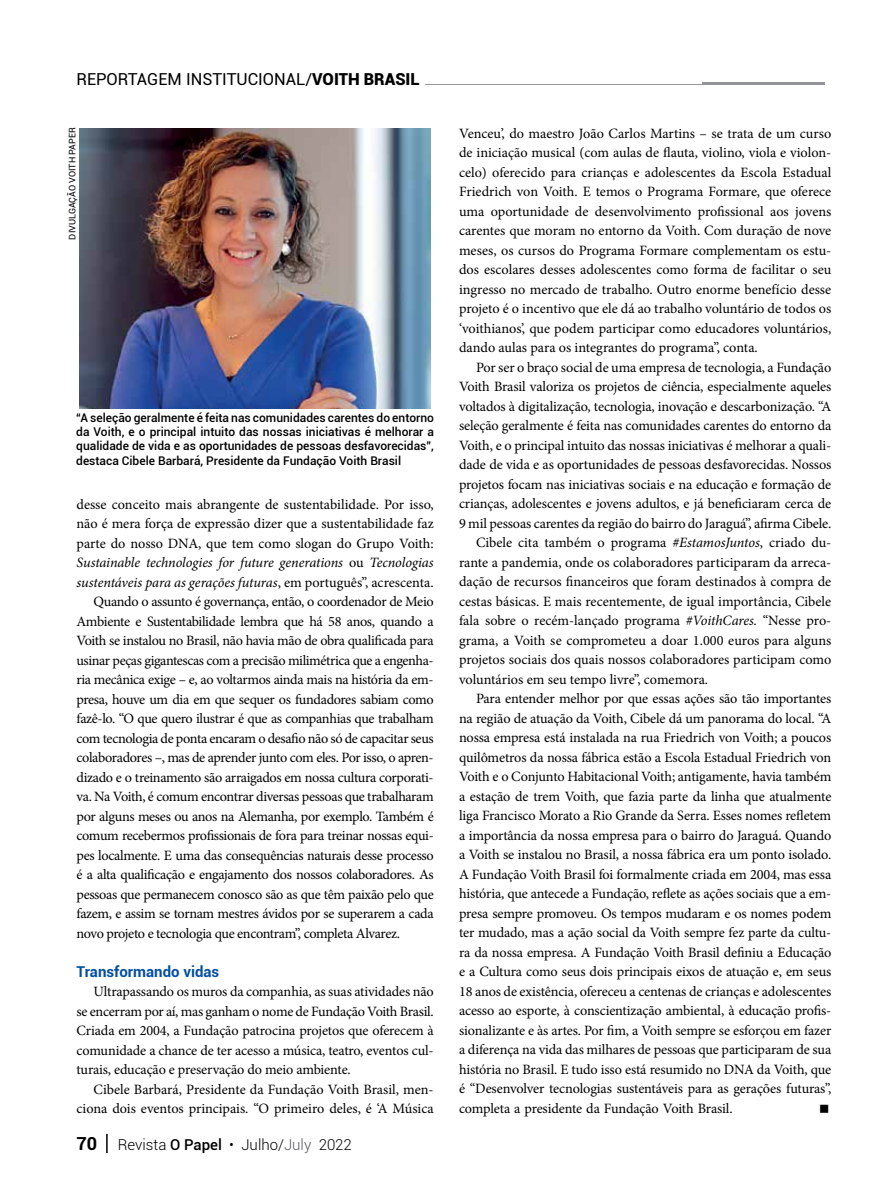
<style>
.page{position:relative;width:893px;height:1191px;background:#fff}
.page>*{position:absolute;margin:0;border:0;box-sizing:border-box;transform-origin:0 0}
.t1{font:16.5px "Roboto";color:#000}
.t2{font:300 15px "Roboto";color:#000}
.t3{font:700 15px "Roboto";color:#034ea2}
.t4{font:14.25px/19.5px "Minion Pro";letter-spacing:-.015em;color:#000;text-align:justify}
.t5{font:italic 14.25px "Minion Pro";letter-spacing:-.01em;color:#000}
.t6{font:500 12px/14.4px "Roboto";color:#000;text-align:justify}
.t7{font:9px "Roboto";color:#000}
.s1{font-weight:900}
.s2{font-style:normal}
.s3{font-weight:700;font-size:18px}
.s4{font-weight:500}
.s5{color:#58595b}
.s6{font-style:italic}
</style>
<div class="page">
<hr style="left:425px;top:84px;width:400px;height:1px;background:#939598">
<hr style="left:702px;top:82px;width:122px;height:2px;background:#939598">
<hr style="left:106px;top:1133px;width:2px;height:20px;background:#000">
<img style="left:79px;top:129px;width:352px;height:279px">
<p class="t1" style="left:77px;top:67px;width:345px">REPORTAGEM INSTITUCIONAL/<span class="s1">VOITH BRASIL</span></p>
<p class="t7" style="left:66px;top:239px;width:113px;rotate:-90deg">DIVULGAÇÃO VOITH PAPER</p>
<p class="t6" style="left:76px;top:410px;width:359px">“A seleção geralmente é feita nas comunidades carentes do entorno da Voith, e o principal intuito das nossas iniciativas é melhorar a qualidade de vida e as oportunidades de pessoas desfavorecidas”, destaca Cibele Barbará, Presidente da Fundação Voith Brasil</p>
<p class="t4" style="left:77px;top:494px;width:359px">desse conceito mais abrangente de sustentabilidade. Por isso,</p>
<p class="t4" style="left:77px;top:514px;width:359px">não é mera força de expressão dizer que a sustentabilidade faz</p>
<p class="t4" style="left:77px;top:533px;width:359px">parte do nosso DNA, que tem como slogan do Grupo Voith:</p>
<p class="t5" style="left:77px;top:553px;width:359px">Sustainable technologies for future generations <span class="s2">ou</span> Tecnologias</p>
<p class="t5" style="left:77px;top:572px;width:359px">sustentáveis para as gerações futuras<span class="s2">, em português”, acrescenta.</span></p>
<p class="t4" style="left:94px;top:592px;width:342px">Quando o assunto é governança, então, o coordenador de Meio</p>
<p class="t4" style="left:77px;top:611px;width:359px">Ambiente e Sustentabilidade lembra que há 58 anos, quando a</p>
<p class="t4" style="left:77px;top:631px;width:359px">Voith se instalou no Brasil, não havia mão de obra qualificada para</p>
<p class="t4" style="left:77px;top:650px;width:359px">usinar peças gigantescas com a precisão milimétrica que a engenha-</p>
<p class="t4" style="left:77px;top:670px;width:359px">ria mecânica exige – e, ao voltarmos ainda mais na história da em-</p>
<p class="t4" style="left:77px;top:689px;width:359px">presa, houve um dia em que sequer os fundadores sabiam como</p>
<p class="t4" style="left:77px;top:709px;width:359px">fazê-lo. “O que quero ilustrar é que as companhias que trabalham</p>
<p class="t4" style="left:77px;top:728px;width:359px">com tecnologia de ponta encaram o desafio não só de capacitar seus</p>
<p class="t4" style="left:77px;top:748px;width:359px">colaboradores –, mas de aprender junto com eles. Por isso, o apren-</p>
<p class="t4" style="left:77px;top:767px;width:359px">dizado e o treinamento são arraigados em nossa cultura corporati-</p>
<p class="t4" style="left:77px;top:787px;width:359px">va. Na Voith, é comum encontrar diversas pessoas que trabalharam</p>
<p class="t4" style="left:77px;top:806px;width:359px">por alguns meses ou anos na Alemanha, por exemplo. Também é</p>
<p class="t4" style="left:77px;top:826px;width:359px">comum recebermos profissionais de fora para treinar nossas equi-</p>
<p class="t4" style="left:77px;top:845px;width:359px">pes localmente. E uma das consequências naturais desse processo</p>
<p class="t4" style="left:77px;top:865px;width:359px">é a alta qualificação e engajamento dos nossos colaboradores. As</p>
<p class="t4" style="left:77px;top:884px;width:359px">pessoas que permanecem conosco são as que têm paixão pelo que</p>
<p class="t4" style="left:77px;top:904px;width:359px">fazem, e assim se tornam mestres ávidos por se superarem a cada</p>
<p class="t4" style="left:77px;top:923px;width:325px">novo projeto e tecnologia que encontram”, completa Alvarez.</p>
<p class="t3" style="left:77px;top:960px;width:144px">Transformando vidas</p>
<p class="t4" style="left:77px;top:982px;width:359px;text-indent:17px">Ultrapassando os muros da companhia, as suas atividades não se encerram por aí, mas ganham o nome de Fundação Voith Brasil.<br>Criada em 2004, a Fundação patrocina projetos que oferecem à comunidade a chance de ter acesso a música, teatro, eventos cul&shy;turais, educação e preservação do meio ambiente.</p>
<p class="t4" style="left:77px;top:1079px;width:359px;text-align:right">Cibele Barbará, Presidente da Fundação Voith Brasil, men&shy;ciona dois eventos principais. “O primeiro deles, é ‘A Música</p>
<p class="t2" style="left:77px;top:1133px;width:277px"><span class="s3">70</span> Revista <span class="s4">O Papel</span> • Julho/<span class="s5">July</span> 2022</p>
<p class="t4" style="left:459px;top:124px;width:374px">Venceu’, do maestro João Carlos Martins – se trata de um curso de iniciação musical (com aulas de flauta, violino, viola e violon&shy;celo) oferecido para crianças e adolescentes da Escola Estadual Friedrich von Voith. E temos o Programa Formare, que oferece uma oportunidade de desenvolvimento profissional aos jovens carentes que moram no entorno da Voith. Com duração de nove meses, os cursos do Programa Formare complementam os estu&shy;dos escolares desses adolescentes como forma de facilitar o seu ingresso no mercado de trabalho. Outro enorme benefício desse projeto é o incentivo que ele dá ao trabalho voluntário de todos os ‘voithianos’, que podem participar como educadores voluntários, dando aulas para os integrantes do programa”, conta.</p>
<p class="t4" style="left:476px;top:358px;width:357px">Por ser o braço social de uma empresa de tecnologia, a Fundação</p>
<p class="t4" style="left:459px;top:377px;width:374px">Voith Brasil valoriza os projetos de ciência, especialmente aqueles</p>
<p class="t4" style="left:459px;top:397px;width:374px">voltados à digitalização, tecnologia, inovação e descarbonização. “A</p>
<p class="t4" style="left:459px;top:416px;width:374px">seleção geralmente é feita nas comunidades carentes do entorno da</p>
<p class="t4" style="left:459px;top:436px;width:374px">Voith, e o principal intuito das nossas iniciativas é melhorar a quali-</p>
<p class="t4" style="left:459px;top:455px;width:374px">dade de vida e as oportunidades de pessoas desfavorecidas. Nossos</p>
<p class="t4" style="left:459px;top:475px;width:374px">projetos focam nas iniciativas sociais e na educação e formação de</p>
<p class="t4" style="left:459px;top:494px;width:374px">crianças, adolescentes e jovens adultos, e já beneficiaram cerca de</p>
<p class="t4" style="left:459px;top:514px;width:374px">9 mil pessoas carentes da região do bairro do Jaraguá”, afirma Cibele.</p>
<p class="t4" style="left:476px;top:533px;width:357px">Cibele cita também o programa <span class="s6">#EstamosJuntos</span>, criado du-</p>
<p class="t4" style="left:459px;top:553px;width:374px">rante a pandemia, onde os colaboradores participaram da arreca-</p>
<p class="t4" style="left:459px;top:572px;width:374px">dação de recursos financeiros que foram destinados à compra de</p>
<p class="t4" style="left:459px;top:592px;width:374px">cestas básicas. E mais recentemente, de igual importância, Cibele</p>
<p class="t4" style="left:459px;top:611px;width:374px">fala sobre o recém-lançado programa <span class="s6">#VoithCares.</span> “Nesse pro-</p>
<p class="t4" style="left:459px;top:630px;width:374px">grama, a Voith se comprometeu a doar 1.000 euros para alguns</p>
<p class="t4" style="left:459px;top:650px;width:374px">projetos sociais dos quais nossos colaboradores participam como</p>
<p class="t4" style="left:459px;top:669px;width:251px">voluntários em seu tempo livre”, comemora.</p>
<p class="t4" style="left:476px;top:689px;width:357px">Para entender melhor por que essas ações são tão importantes</p>
<p class="t4" style="left:459px;top:708px;width:374px">na região de atuação da Voith, Cibele dá um panorama do local. “A</p>
<p class="t4" style="left:459px;top:728px;width:374px">nossa empresa está instalada na rua Friedrich von Voith; a poucos</p>
<p class="t4" style="left:459px;top:747px;width:374px">quilômetros da nossa fábrica estão a Escola Estadual Friedrich von</p>
<p class="t4" style="left:459px;top:767px;width:374px">Voith e o Conjunto Habitacional Voith; antigamente, havia também</p>
<p class="t4" style="left:459px;top:786px;width:374px">a estação de trem Voith, que fazia parte da linha que atualmente</p>
<p class="t4" style="left:459px;top:806px;width:374px">liga Francisco Morato a Rio Grande da Serra. Esses nomes refletem</p>
<p class="t4" style="left:459px;top:825px;width:374px">a importância da nossa empresa para o bairro do Jaraguá. Quando</p>
<p class="t4" style="left:459px;top:845px;width:374px">a Voith se instalou no Brasil, a nossa fábrica era um ponto isolado.</p>
<p class="t4" style="left:459px;top:864px;width:374px">A Fundação Voith Brasil foi formalmente criada em 2004, mas essa</p>
<p class="t4" style="left:459px;top:884px;width:374px">história, que antecede a Fundação, reflete as ações sociais que a em-</p>
<p class="t4" style="left:459px;top:903px;width:374px">presa sempre promoveu. Os tempos mudaram e os nomes podem</p>
<p class="t4" style="left:459px;top:923px;width:374px">ter mudado, mas a ação social da Voith sempre fez parte da cultu-</p>
<p class="t4" style="left:459px;top:942px;width:374px">ra da nossa empresa. A Fundação Voith Brasil definiu a Educação</p>
<p class="t4" style="left:459px;top:962px;width:374px">e a Cultura como seus dois principais eixos de atuação e, em seus</p>
<p class="t4" style="left:459px;top:981px;width:374px">18 anos de existência, ofereceu a centenas de crianças e adolescentes</p>
<p class="t4" style="left:459px;top:1001px;width:374px">acesso ao esporte, à conscientização ambiental, à educação profis-</p>
<p class="t4" style="left:459px;top:1020px;width:374px">sionalizante e às artes. Por fim, a Voith sempre se esforçou em fazer</p>
<p class="t4" style="left:459px;top:1040px;width:374px">a diferença na vida das milhares de pessoas que participaram de sua</p>
<p class="t4" style="left:459px;top:1059px;width:374px">história no Brasil. E tudo isso está resumido no DNA da Voith, que</p>
<p class="t4" style="left:459px;top:1079px;width:374px">é “Desenvolver tecnologias sustentáveis para as gerações futuras”,</p>
<p class="t4" style="left:459px;top:1098px;width:275px">completa a presidente da Fundação Voith Brasil.</p>
</div>
